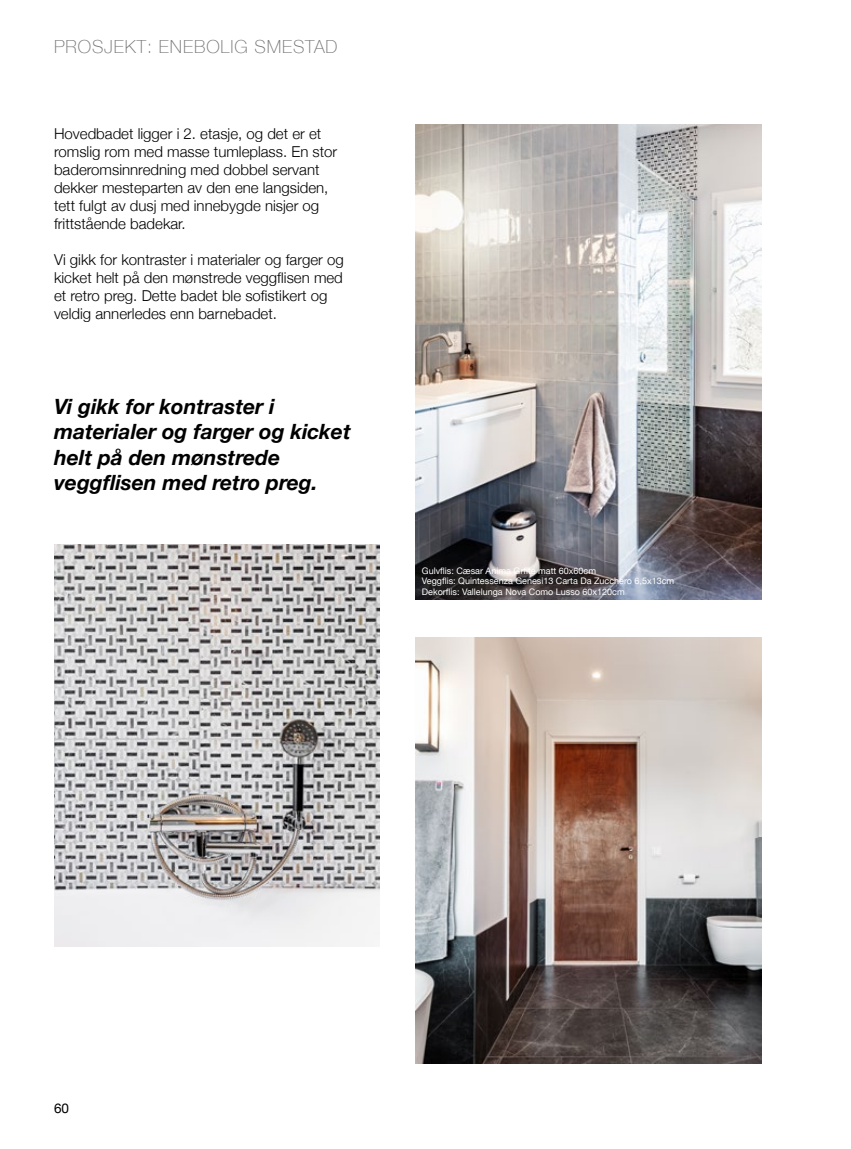
<style>
.page{position:relative;width:851px;height:1149px;background:#fff}
.page>*{position:absolute;margin:0;border:0;box-sizing:border-box;transform-origin:0 0}
.t1{font:italic 700 21px/25.2px "Helvetica Neue";color:#000}
.t2{font:100 18px "Helvetica Neue";letter-spacing:.05em;color:#727172}
.t3{font:300 15px/18px "Helvetica Neue";color:#000}
.t4{font:13.5px "Helvetica Neue";color:#000}
.t5{font:9px/10.8px "Helvetica Neue";color:#fff}
</style>
<div class="page">
<img style="left:54px;top:544px;width:325px;height:402px">
<img style="left:415px;top:124px;width:346px;height:475px">
<img style="left:415px;top:637px;width:346px;height:426px">
<p class="t2" style="left:54px;top:33px;width:285px">PROSJEKT: ENEBOLIG SMESTAD</p>
<p class="t3" style="left:54px;top:123px;width:285px">Hovedbadet ligger i 2. etasje, og det er et romslig rom med masse tumleplass. En stor baderomsinnredning med dobbel servant dekker mesteparten av den ene langsiden, tett fulgt av dusj med innebygde nisjer og frittstående badekar.</p>
<p class="t3" style="left:54px;top:249px;width:291px">Vi gikk for kontraster i materialer og farger og kicket helt på den mønstrede veggflisen med et retro preg. Dette badet ble sofistikert og veldig annerledes enn barnebadet.</p>
<h1 class="t1" style="left:54px;top:394px;width:298px">Vi gikk for kontraster i materialer og farger og kicket helt på den mønstrede veggflisen med retro preg.</h1>
<p class="t5" style="left:422px;top:565px;width:254px">Gulvflis: Cæsar Anima Grfite matt 60x60cm<br>Veggflis: Quintessenza Genesi13 Carta Da Zucchero 6,5x13cm<br>Dekorflis: Vallelunga Nova Como Lusso 60x120cm</p>
<p class="t4" style="left:54px;top:1098px;width:17px">60</p>
</div>
